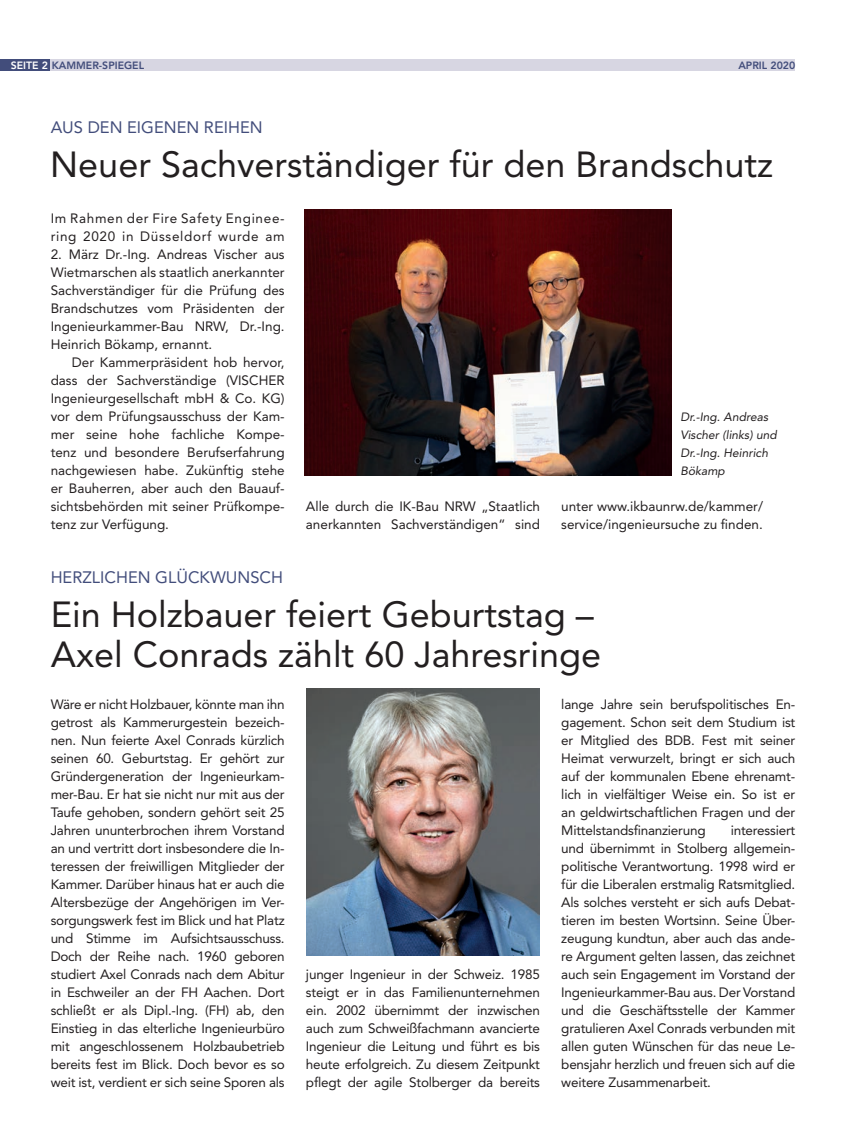
<style>
.page{position:relative;width:846px;height:1144px;background:#fff}
.page>*{position:absolute;margin:0;border:0;box-sizing:border-box;transform-origin:0 0}
.t1{font:36px/40.5px "Avenir LT Std";color:#231f20}
.t2{font:16.5px "Avenir LT Std";color:#424d7b}
.t3{font:13.5px/18px "Avenir LT Std";color:#231f20;text-align:justify}
.t4{font:13.5px/18px "Avenir LT Std";letter-spacing:.05em;color:#231f20}
.t5{font:italic 12px/18px "Avenir LT Std";color:#231f20}
.t6{font:800 10.5px "Avenir LT Std";color:#424d7b}
.s1{color:#fff}
</style>
<div class="page">
<div style="left:49px;top:60px;width:745px;height:11px;background:#d7d6e2"></div>
<div style="left:0;top:60px;width:50px;height:11px;background:#424d7b"></div>
<img style="left:305px;top:209px;width:366px;height:266px">
<img style="left:306px;top:688px;width:233px;height:267px">
<p class="t6" style="left:11px;top:60px;width:134px"><span class="s1">SEITE 2</span> KAMMER-SPIEGEL</p>
<p class="t6" style="left:738px;top:60px;width:58px">APRIL 2020</p>
<p class="t2" style="left:51px;top:117px;width:213px">AUS DEN EIGENEN REIHEN</p>
<h1 class="t1" style="left:50px;top:144px;width:724px">Neuer Sachverständiger für den Brandschutz</h1>
<p class="t4" style="left:51px;top:209px;width:235px">Im Rahmen der Fire Safety Enginee&shy;ring 2020 in Düsseldorf wurde am</p>
<p class="t3" style="left:51px;top:245px;width:235px">2. März Dr.-Ing. Andreas Vischer aus Wietmarschen als staatlich anerkannter Sachverständiger für die Prüfung des Brandschutzes vom Präsidenten der Ingenieurkammer-Bau NRW, Dr.-Ing.<br>Heinrich Bökamp, ernannt.</p>
<p class="t3" style="left:51px;top:353px;width:235px;text-indent:21px">Der Kammerpräsident hob hervor, dass der Sachverständige (VISCHER Ingenieurgesellschaft mbH &amp; Co. KG) vor dem Prüfungsausschuss der Kam&shy;mer seine hohe fachliche Kompe&shy;tenz und besondere Berufserfahrung nachgewiesen habe. Zukünftig stehe er Bauherren, aber auch den Bauauf&shy;sichtsbehörden mit seiner Prüfkompe&shy;tenz zur Verfügung.</p>
<p class="t5" style="left:680px;top:408px;width:98px">Dr.-Ing. Andreas<br>Vischer (links) und<br>Dr.-Ing. Heinrich<br>Bökamp</p>
<p class="t3" style="left:306px;top:497px;width:235px">Alle durch die IK-Bau NRW „Staatlich anerkannten Sachverständigen“ sind</p>
<p class="t3" style="left:561px;top:497px;width:203px">unter www.ikbaunrw.de/kammer/ service/ingenieursuche zu finden.</p>
<p class="t2" style="left:51px;top:567px;width:234px">HERZLICHEN GLÜCKWUNSCH</p>
<h1 class="t1" style="left:51px;top:594px;width:552px">Ein Holzbauer feiert Geburtstag –<br>Axel Conrads zählt 60 Jahresringe</h1>
<p class="t3" style="left:51px;top:695px;width:235px">Wäre er nicht Holzbauer, könnte man ihn getrost als Kammerurgestein bezeich&shy;nen. Nun feierte Axel Conrads kürzlich seinen 60. Geburtstag. Er gehört zur Gründergeneration der Ingenieurkam&shy;mer-Bau. Er hat sie nicht nur mit aus der Taufe gehoben, sondern gehört seit 25<br>Jahren ununterbrochen ihrem Vorstand an und vertritt dort insbesondere die In&shy;teressen der freiwilligen Mitglieder der Kammer. Darüber hinaus hat er auch die Altersbezüge der Angehörigen im Ver&shy;sorgungswerk fest im Blick und hat Platz und Stimme im Aufsichtsausschuss.<br>Doch der Reihe nach. 1960 geboren studiert Axel Conrads nach dem Abitur in Eschweiler an der FH Aachen. Dort schließt er als Dipl.-Ing. (FH) ab, den Einstieg in das elterliche Ingenieurbüro mit angeschlossenem Holzbaubetrieb bereits fest im Blick. Doch bevor es so weit ist, verdient er sich seine Sporen als</p>
<p class="t3" style="left:306px;top:965px;width:235px">junger Ingenieur in der Schweiz. 1985 steigt er in das Familienunternehmen ein. 2002 übernimmt der inzwischen auch zum Schweißfachmann avancierte Ingenieur die Leitung und führt es bis heute erfolgreich. Zu diesem Zeitpunkt pflegt der agile Stolberger da bereits</p>
<p class="t3" style="left:561px;top:695px;width:235px">lange Jahre sein berufspolitisches En&shy;gagement. Schon seit dem Studium ist er Mitglied des BDB. Fest mit seiner Heimat verwurzelt, bringt er sich auch auf der kommunalen Ebene ehrenamt&shy;lich in vielfältiger Weise ein. So ist er an geldwirtschaftlichen Fragen und der Mittelstandsfinanzierung</p>
<p class="t3" style="left:561px;top:821px;width:235px;text-indent:169px">interessiert und übernimmt in Stolberg allgemein&shy;politische Verantwortung. 1998 wird er für die Liberalen erstmalig Ratsmitglied.<br>Als solches versteht er sich aufs Debat&shy;tieren im besten Wortsinn. Seine Über&shy;zeugung kundtun, aber auch das ande&shy;re Argument gelten lassen, das zeichnet auch sein Engagement im Vorstand der Ingenieurkammer-Bau aus. Der Vorstand und die Geschäftsstelle der Kammer gratulieren Axel Conrads verbunden mit allen guten Wünschen für das neue Le&shy;bensjahr herzlich und freuen sich auf die weitere Zusammenarbeit.</p>
</div>
